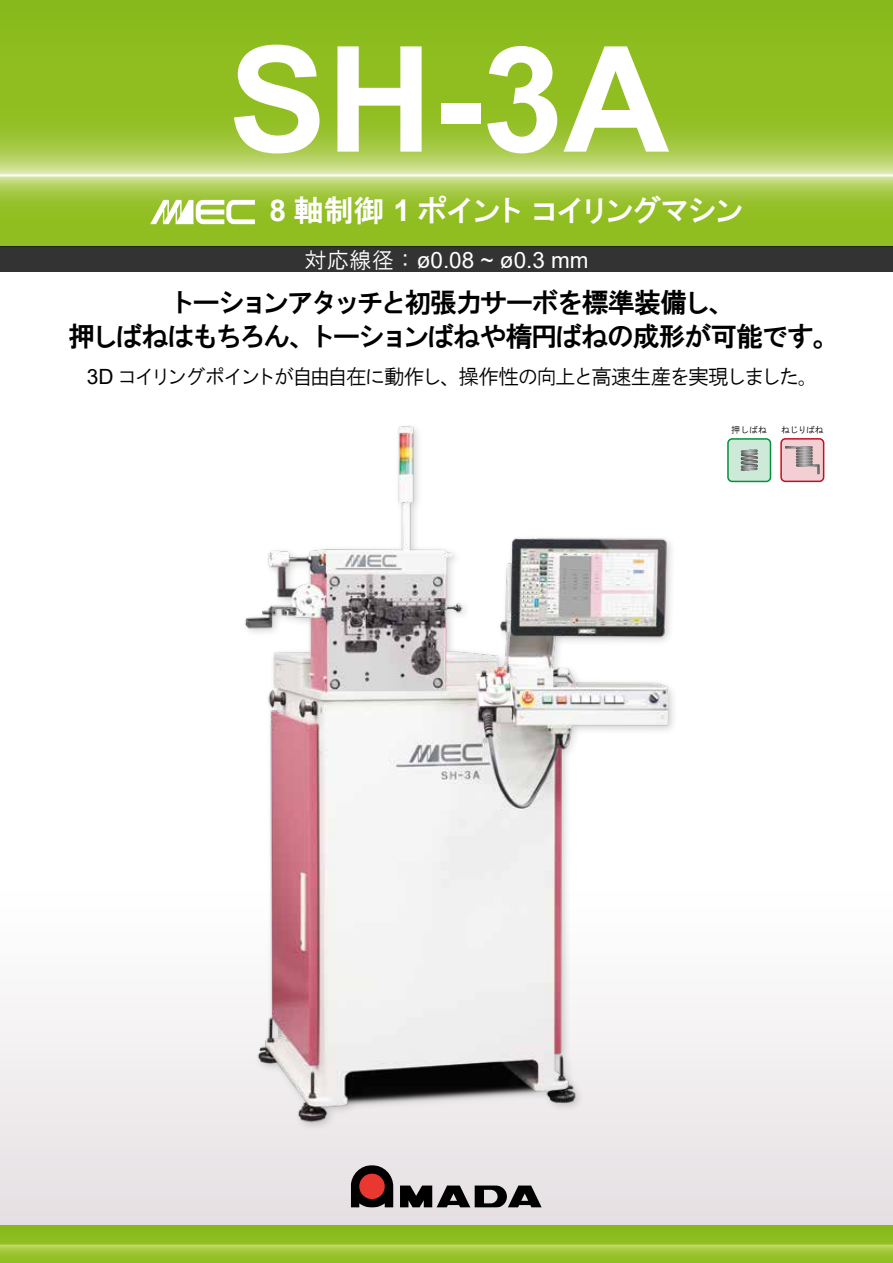
<style>
.page{position:relative;width:893px;height:1263px;background:#fff}
.page>*{position:absolute;margin:0;border:0;box-sizing:border-box;transform-origin:0 0}
.t1{font:700 147px "Arial";color:#fff}
.t2{font:30px "HGS Gothic E";letter-spacing:-.105em;color:#fff}
.t3{font:27px/34px "HGS Gothic E";letter-spacing:-.075em;color:#000}
.t4{font:22.5px "Arial";color:#fff}
.t5{font:21px "HGS Gothic M";letter-spacing:-.12em;color:#000}
.t6{font:9px "HGS Gothic M";letter-spacing:-.02em;color:#000}
.s1{font-family:"Arial";font-weight:700}
.s2{font-family:"HGS Gothic M"}
.s3{font-family:"Arial"}
</style>
<div class="page">
<svg style="left:0;top:0;width:893px;height:247px;background:#98c231"></svg>
<svg style="left:0;top:1225px;width:893px;height:38px;background:#95c12a"></svg>
<div style="left:0;top:247px;width:893px;height:25px;background:#333"></div>
<div style="left:0;top:884px;width:893px;height:341px;background:linear-gradient(to bottom,#fff,#e5e0e3)"></div>
<img style="left:234px;top:426px;width:448px;height:704px">
<hr style="left:0;top:174px;width:893px;height:2px;background:#fff">
<div style="left:728px;top:439px;width:42px;height:42px;background:#cde9d8;border-radius:4px"></div>
<div style="left:727px;top:438px;width:44px;height:44px;border:2px solid #00913a;border-radius:4px"></div>
<svg style="left:741px;top:449px;width:17px;height:22px"></svg>
<div style="left:781px;top:439px;width:43px;height:42px;background:#f3cfd3;border-radius:4px"></div>
<div style="left:780px;top:438px;width:44px;height:44px;border:2px solid #c30e23;border-radius:4px"></div>
<svg style="left:785px;top:446px;width:11px;height:3px"></svg>
<svg style="left:796px;top:446px;width:24px;height:28px"></svg>
<svg style="left:150px;top:200px;width:105px;height:24px"></svg>
<svg style="left:351px;top:1165px;width:42px;height:42px;background:#5f2c2a"></svg>
<svg style="left:400px;top:1185px;width:142px;height:22px;background:#555354"></svg>
<h1 class="t1" style="left:229px;top:-4px;width:442px">SH-3A</h1>
<p class="t2" style="left:269px;top:195px;width:476px"><span class="s1">8</span> 軸制御 <span class="s1">1</span> ポイントコイリングマシン</p>
<p class="t4" style="left:304px;top:245px;width:286px"><span class="s2">対応線径：</span>ø0.08 ~ ø0.3 mm</p>
<p class="t3" style="left:309px;top:286px;width:533px;text-indent:-140px">トーションアタッチと初張力サーボを標準装備し、<br>トーションばねや楕円ばねの成形が可能です。</p>
<p class="t3" style="left:68px;top:320px;width:249px">押しばねはもちろん、</p>
<p class="t5" style="left:87px;top:366px;width:734px"><span class="s3">3D</span> コイリングポイントが自由自在に動作し、操作性の向上と高速生産を実現しました。</p>
<p class="t6" style="left:731px;top:425px;width:37px">押しばね</p>
<p class="t6" style="left:781px;top:425px;width:44px">ねじりばね</p>
</div>
